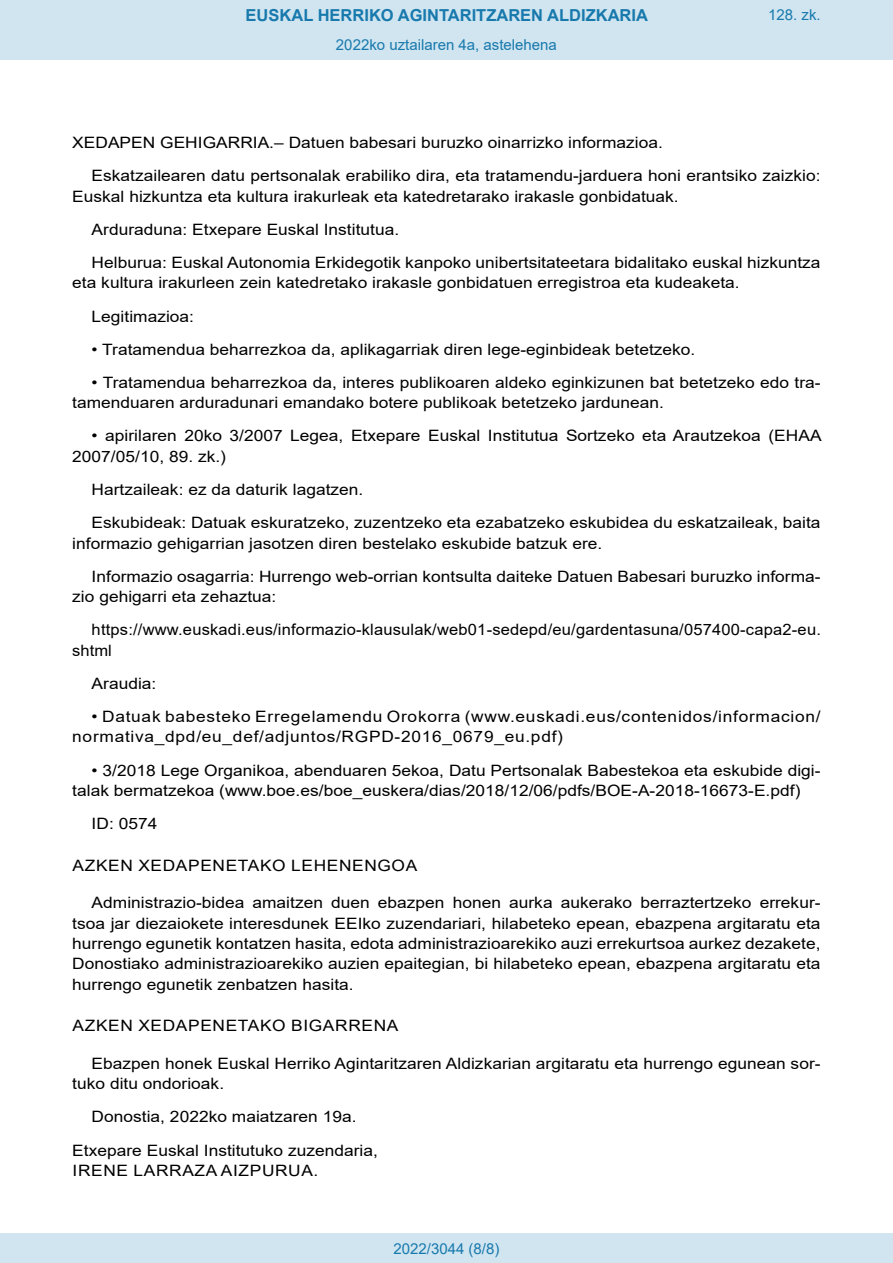
<style>
.page{position:relative;width:893px;height:1263px;background:#fff}
.page>*{position:absolute;margin:0;border:0;box-sizing:border-box;transform-origin:0 0}
.t1{font:700 16.5px "Arial";color:#1879ad}
.BOPVDetalle{font:15.6px/20.4px "Arial";color:#000;scale:1.11 1}
.BOPVDetalle-2{font:15.6px/20.4px "Arial";letter-spacing:.04em;color:#000;scale:1.11 1}
.BOPVDetalle-3{font:15.6px/20.4px "Arial";color:#000;scale:1.05 1}
.BOPVDisposicionTitul{font:15.6px "Arial";color:#000;scale:1.11 1}
.BOPVDisposicion{font:15.6px "Arial";letter-spacing:.035em;color:#000;scale:1.11 1}
.BOPVFirmaPuesto{font:15.6px "Arial";color:#000;scale:1.11 1}
.BOPVFirmaLugFec{font:15.6px "Arial";color:#000;scale:1.11 1}
.BOPVFirmaNombre{font:15.6px "Arial";letter-spacing:.035em;color:#000;scale:1.11 1}
.Paginacion_Centro{font:15px "Arial";color:#1879ad}
</style>
<div class="page">
<div style="left:0;top:0;width:893px;height:60px;background:#d0e5f0"></div>
<div style="left:0;top:1233px;width:893px;height:30px;background:#d0e5f0"></div>
<p class="t1" style="left:246px;top:3px;width:404px">EUSKAL HERRIKO AGINTARITZAREN ALDIZKARIA</p>
<p class="Paginacion_Centro" style="left:336px;top:35px;width:222px">2022ko uztailaren 4a, astelehena</p>
<p class="Paginacion_Centro" style="left:768px;top:5px;width:54px">128. zk.</p>
<p class="BOPVDisposicionTitul" style="left:72px;top:132px;width:534px">XEDAPEN GEHIGARRIA.– Datuen babesari buruzko oinarrizko informazioa.</p>
<p class="BOPVDetalle" style="left:72px;top:165px;width:676px;text-indent:19px">Eskatzailearen datu pertsonalak erabiliko dira, eta tratamendu-jarduera honi erantsiko zaizkio:<br>Euskal hizkuntza eta kultura irakurleak eta katedretarako irakasle gonbidatuak.</p>
<p class="BOPVDetalle" style="left:92px;top:219px;width:279px">Arduraduna: Etxepare Euskal Institutua.</p>
<p class="BOPVDetalle" style="left:72px;top:252px;width:676px;text-indent:19px">Helburua: Euskal Autonomia Erkidegotik kanpoko unibertsitateetara bidalitako euskal hizkuntza eta kultura irakurleen zein katedretako irakasle gonbidatuen erregistroa eta kudeaketa.</p>
<p class="BOPVDetalle" style="left:92px;top:306px;width:94px">Legitimazioa:</p>
<p class="BOPVDetalle" style="left:92px;top:339px;width:545px">• Tratamendua beharrezkoa da, aplikagarriak diren lege-eginbideak betetzeko.</p>
<p class="BOPVDetalle" style="left:72px;top:372px;width:676px;text-indent:19px">• Tratamendua beharrezkoa da, interes publikoaren aldeko eginkizunen bat betetzeko edo tra&shy;tamenduaren arduradunari emandako botere publikoak betetzeko jardunean.</p>
<p class="BOPVDetalle" style="left:72px;top:426px;width:676px;text-indent:19px">• apirilaren 20ko 3/2007 Legea, Etxepare Euskal Institutua Sortzeko eta Arautzekoa (EHAA<br>2007/05/10, 89. zk.)</p>
<p class="BOPVDetalle" style="left:92px;top:479px;width:246px">Hartzaileak: ez da daturik lagatzen.</p>
<p class="BOPVDetalle" style="left:72px;top:512px;width:676px;text-indent:19px">Eskubideak: Datuak eskuratzeko, zuzentzeko eta ezabatzeko eskubidea du eskatzaileak, baita informazio gehigarrian jasotzen diren bestelako eskubide batzuk ere.</p>
<p class="BOPVDetalle" style="left:72px;top:566px;width:676px;text-indent:19px">Informazio osagarria: Hurrengo web-orrian kontsulta daiteke Datuen Babesari buruzko informa&shy;zio gehigarri eta zehaztua:</p>
<p class="BOPVDetalle-3" style="left:72px;top:619px;width:714px;text-indent:19px">https://www.euskadi.eus/informazio-klausulak/web01-sedepd/eu/gardentasuna/057400-capa2-eu. shtml</p>
<p class="BOPVDetalle" style="left:92px;top:673px;width:60px">Araudia:</p>
<p class="BOPVDetalle-2" style="left:72px;top:706px;width:676px;text-indent:19px">• Datuak babesteko Erregelamendu Orokorra (www.euskadi.eus/contenidos/informacion/ normativa_dpd/eu_def/adjuntos/RGPD-2016_0679_eu.pdf)</p>
<p class="BOPVDetalle" style="left:72px;top:760px;width:676px;text-indent:19px">• 3/2018 Lege Organikoa, abenduaren 5ekoa, Datu Pertsonalak Babestekoa eta eskubide digi&shy;talak bermatzekoa (www.boe.es/boe_euskera/dias/2018/12/06/pdfs/BOE-A-2018-16673-E.pdf)</p>
<p class="BOPVDetalle" style="left:92px;top:813px;width:61px">ID: 0574</p>
<p class="BOPVDisposicion" style="left:73px;top:854px;width:312px">AZKEN XEDAPENETAKO LEHENENGOA</p>
<p class="BOPVDetalle" style="left:72px;top:892px;width:676px;text-align:justify;text-indent:19px">Administrazio-bidea amaitzen duen ebazpen honen aurka aukerako berraztertzeko errekur&shy;tsoa jar diezaiokete interesdunek EEIko zuzendariari, hilabeteko epean, ebazpena argitaratu eta hurrengo egunetik kontatzen hasita, edota administrazioarekiko auzi errekurtsoa aurkez dezakete, Donostiako administrazioarekiko auzien epaitegian, bi hilabeteko epean, ebazpena argitaratu eta hurrengo egunetik zenbatzen hasita.</p>
<p class="BOPVDisposicion" style="left:73px;top:1015px;width:295px">AZKEN XEDAPENETAKO BIGARRENA</p>
<p class="BOPVDetalle" style="left:72px;top:1053px;width:676px;text-indent:19px">Ebazpen honek Euskal Herriko Agintaritzaren Aldizkarian argitaratu eta hurrengo egunean sor&shy;tuko ditu ondorioak.</p>
<p class="BOPVFirmaLugFec" style="left:92px;top:1106px;width:240px">Donostia, 2022ko maiatzaren 19a.</p>
<p class="BOPVFirmaPuesto" style="left:72px;top:1139px;width:277px">Etxepare Euskal Institutuko zuzendaria,</p>
<p class="BOPVFirmaNombre" style="left:73px;top:1160px;width:223px">IRENE LARRAZA AIZPURUA.</p>
<p class="Paginacion_Centro" style="left:393px;top:1238px;width:107px">2022/3044 (8/8)</p>
</div>
